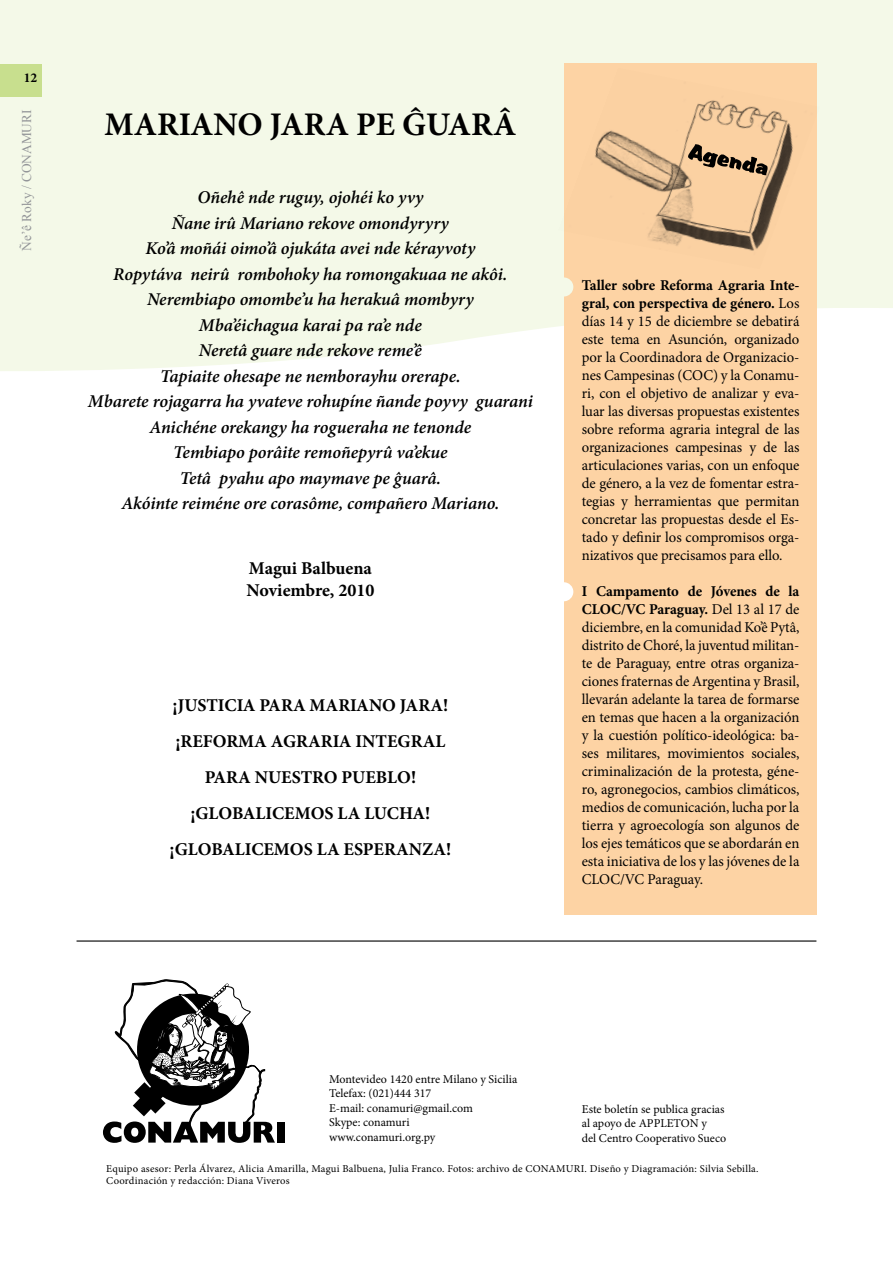
<style>
.page{position:relative;width:893px;height:1263px;background:#fff}
.page>*{position:absolute;margin:0;border:0;box-sizing:border-box;transform-origin:0 0}
.t1{font:700 33px "Minion Pro";color:#000}
.t2{font:italic 600 18px/25.5px "Minion Pro";letter-spacing:-.005em;color:#000;text-align:center}
.t3{font:700 18px/36px "Minion Pro";color:#000}
.t4{font:15px/18px "Minion Pro";letter-spacing:-.005em;color:#000;text-align:justify}
.t5{font:700 13.5px "Minion Pro";color:#000}
.t6{font:13.35px "Times New Roman";color:#939598}
.t7{font:12px/14.4px "Minion Pro";color:#000}
.t8{font:10.5px/12.6px "Minion Pro";letter-spacing:.02em;color:#000}
.s1{font-weight:700}
</style>
<div class="page">
<div style="left:0;top:0;width:893px;height:375px;background:#f4f9e8"></div>
<div style="left:0;top:64px;width:41px;height:32px;background:#c8df8e"></div>
<svg style="left:103px;top:979px;width:172px;height:164px"></svg>
<div style="left:277px;top:1122px;width:7px;height:20px;background:#000"></div>
<hr style="left:77px;top:940px;width:739px;height:1px;background:#000">
<div style="left:564px;top:64px;width:252px;height:851px;background:#fdd3a4"></div>
<img style="left:558px;top:68px;width:262px;height:201px">
<svg style="left:688px;top:144px;width:79px;height:31px"></svg>
<div style="left:554px;top:277px;width:19px;height:19px;background:#f4f9e8;border-radius:50%"></div>
<div style="left:554px;top:582px;width:19px;height:19px;background:#fff;border-radius:50%"></div>
<p class="t5" style="left:24px;top:69px;width:15px">12</p>
<p class="t6" style="left:18px;top:251px;width:143px;rotate:-90deg">Ñe’ê Roky / CONAMURI</p>
<h1 class="t1" style="left:104px;top:101px;width:413px">MARIANO JARA PE ĜUARÂ</h1>
<p class="t2" style="left:88px;top:185px;width:446px">Oñehê nde ruguy, ojohéi ko yvy<br>Ñane irû Mariano rekove omondyryry<br>Ko’â moñái oimo’â ojukáta avei nde kérayvoty<br>Ropytáva neirû rombohoky ha romongakuaa ne akôi.<br>Nerembiapo omombe’u ha herakuâ mombyry<br>Mba’éichagua karai pa ra’e nde<br>Neretâ guare nde rekove reme’ê<br>Tapiaite ohesape ne nemborayhu orerape.<br>Mbarete rojagarra ha yvateve rohupíne ñande poyvy guarani Anichéne orekangy ha rogueraha ne tenonde<br>Tembiapo porâite remoñepyrû va’ekue<br>Tetâ pyahu apo maymave pe ĝuarâ.<br>Akóinte reiméne ore corasôme, compañero Mariano.</p>
<p class="t3" style="left:246px;top:557px;width:129px;line-height:21.6px">Magui Balbuena<br>Noviembre, 2010</p>
<p class="t3" style="left:170px;top:687px;width:283px;text-align:center">¡JUSTICIA PARA MARIANO JARA! ¡REFORMA AGRARIA INTEGRAL<br>PARA NUESTRO PUEBLO! ¡GLOBALICEMOS LA LUCHA! ¡GLOBALICEMOS LA ESPERANZA!</p>
<p class="t4" style="left:582px;top:276px;width:219px"><span class="s1">Taller sobre Reforma Agraria Inte&shy;gral, con perspectiva de género.</span> Los días 14 y 15 de diciembre se debatirá este tema en Asunción, organizado por la Coordinadora de Organizacio&shy;nes Campesinas (COC) y la Conamu&shy;ri, con el objetivo de analizar y eva&shy;luar las diversas propuestas existentes sobre reforma agraria integral de las organizaciones campesinas y de las articulaciones varias, con un enfoque de género, a la vez de fomentar estra&shy;tegias y herramientas que permitan concretar las propuestas desde el Es&shy;tado y definir los compromisos orga&shy;nizativos que precisamos para ello.</p>
<p class="t4" style="left:582px;top:582px;width:219px"><span class="s1">I Campamento de Jóvenes de la CLOC/VC Paraguay.</span> Del 13 al 17 de diciembre, en la comunidad Ko’ê Pytâ, distrito de Choré, la juventud militan&shy;te de Paraguay, entre otras organiza&shy;ciones fraternas de Argentina y Brasil, llevarán adelante la tarea de formarse en temas que hacen a la organización y la cuestión político-ideológica: ba&shy;ses militares, movimientos sociales, criminalización de la protesta, géne&shy;ro, agronegocios, cambios climáticos, medios de comunicación, lucha por la tierra y agroecología son algunos de los ejes temáticos que se abordarán en esta iniciativa de los y las jóvenes de la CLOC/VC Paraguay.</p>
<p class="t7" style="left:329px;top:1072px;width:190px">Montevideo 1420 entre Milano y Sicilia<br>Telefax: (021)444 317<br>E-mail: conamuri@gmail.com<br>Skype: conamuri www.conamuri.org.py</p>
<p class="t7" style="left:582px;top:1102px;width:146px">Este boletín se publica gracias al apoyo de APPLETON y<br>del Centro Cooperativo Sueco</p>
<p class="t8" style="left:106px;top:1162px;width:654px">Equipo asesor: Perla Álvarez, Alicia Amarilla, Magui Balbuena, Julia Franco. Fotos: archivo de CONAMURI. Diseño y Diagramación: Silvia Sebilla.<br>Coordinación y redacción: Diana Viveros</p>
</div>
